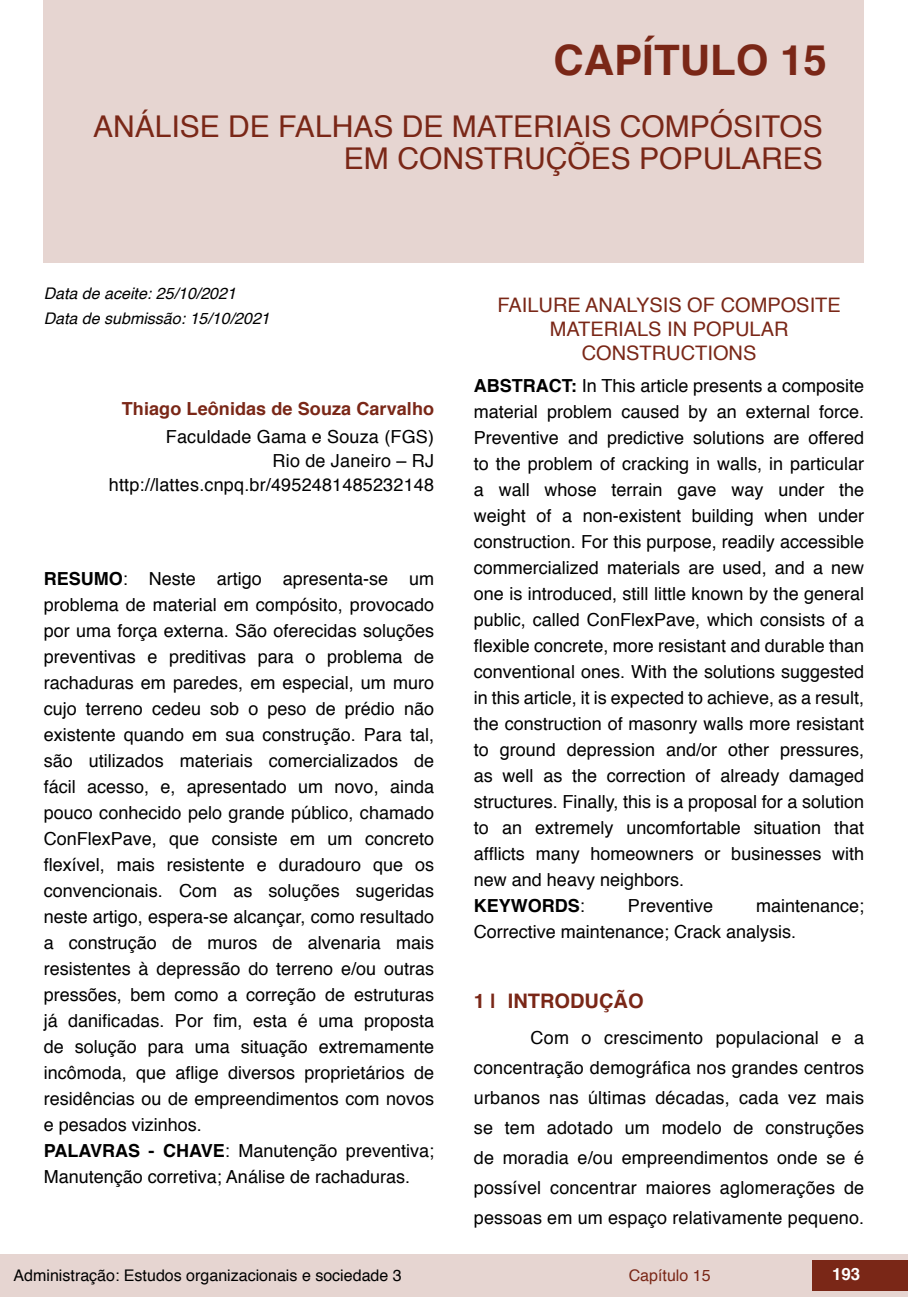
<style>
.page{position:relative;width:908px;height:1304px;background:#fff}
.page>*{position:absolute;margin:0;border:0;box-sizing:border-box;transform-origin:0 0}
.t1{font:700 42px "Helvetica";color:#7a2717}
.t2{font:30px/32px "Helvetica";color:#7a2717;text-align:right}
.t3{font:20px/24px "Helvetica";color:#7a2717;text-align:center}
.t4{font:700 20px "Helvetica";color:#7a2717}
.t5{font:18px/26px "Helvetica";color:#000}
.t6{font:700 18px "Helvetica";letter-spacing:.005em;color:#7a2717}
.t7{font:700 16.8px "Helvetica";color:#fff}
.t8{font:italic 16px "Helvetica";color:#000}
.t9{font:16px "Helvetica";color:#000}
.t10{font:16px "Helvetica";color:#7a2717}
.s1{font-weight:700}
</style>
<div class="page">
<div style="left:0;top:1254px;width:906px;height:43px;background:#e6d5d1"></div>
<div style="left:812px;top:1261px;width:95px;height:30px;background:#7a2717"></div>
<div style="left:44px;top:0;width:819px;height:263px;background:#e6d5d1"></div>
<h1 class="t1" style="left:553px;top:26px;width:275px">CAPÍTULO 15</h1>
<h2 class="t2" style="left:93px;top:111px;width:731px">ANÁLISE DE FALHAS DE MATERIAIS COMPÓSITOS<br>EM CONSTRUÇÕES POPULARES</h2>
<p class="t8" style="left:44px;top:280px;width:194px">Data de aceite: 25/10/2021</p>
<p class="t8" style="left:44px;top:306px;width:227px">Data de submissão: 15/10/2021</p>
<p class="t6" style="left:122px;top:395px;width:313px">Thiago Leônidas de Souza Carvalho</p>
<p class="t5" style="left:109px;top:425px;width:326px;line-height:24px;text-align:right">Faculdade Gama e Souza (FGS)<br>Rio de Janeiro – RJ http://lattes.cnpq.br/4952481485232148</p>
<p class="t5" style="left:44px;top:566px;width:392px"><span class="s1">RESUMO</span>: Neste artigo apresenta-se um problema de material em compósito, provocado por uma força externa. São oferecidas soluções preventivas e preditivas para o problema de rachaduras em paredes, em especial, um muro cujo terreno cedeu sob o peso de prédio não existente quando em sua construção. Para tal, são utilizados materiais comercializados de fácil acesso, e, apresentado um novo, ainda pouco conhecido pelo grande público, chamado ConFlexPave, que consiste em um concreto flexível, mais resistente e duradouro que os convencionais. Com as soluções sugeridas neste artigo, espera-se alcançar, como resultado a construção de muros de alvenaria mais resistentes à depressão do terreno e/ou outras pressões, bem como a correção de estruturas já danificadas. Por fim, esta é uma proposta de solução para uma situação extremamente incômoda, que aflige diversos proprietários de residências ou de empreendimentos com novos e pesados vizinhos.<br><span class="s1">PALAVRAS - CHAVE</span>: Manutenção preventiva; Manutenção corretiva; Análise de rachaduras.</p>
<p class="t3" style="left:497px;top:294px;width:345px">FAILURE ANALYSIS OF COMPOSITE<br>MATERIALS IN POPULAR<br>CONSTRUCTIONS</p>
<p class="t5" style="left:473px;top:373px;width:392px"><span class="s1">ABSTRACT:</span> In This article presents a composite material problem caused by an external force.<br>Preventive and predictive solutions are offered to the problem of cracking in walls, in particular a wall whose terrain gave way under the weight of a non-existent building when under construction. For this purpose, readily accessible commercialized materials are used, and a new one is introduced, still little known by the general public, called ConFlexPave, which consists of a flexible concrete, more resistant and durable than conventional ones. With the solutions suggested in this article, it is expected to achieve, as a result, the construction of masonry walls more resistant to ground depression and/or other pressures, as well as the correction of already damaged structures. Finally, this is a proposal for a solution to an extremely uncomfortable situation that afflicts many homeowners or businesses with new and heavy neighbors.<br><span class="s1">KEYWORDS</span>:</p>
<p class="t5" style="left:473px;top:893px;width:392px;text-indent:282px">maintenance;<br>Corrective maintenance; Crack analysis.</p>
<p class="t5" style="left:627px;top:893px;width:87px">Preventive</p>
<p class="t4" style="left:473px;top:985px;width:171px">1 | INTRODUÇÃO</p>
<p class="t5" style="left:473px;top:1023px;width:392px;line-height:30px;text-align:justify;text-indent:57px">Com o crescimento populacional e a concentração demográfica nos grandes centros urbanos nas últimas décadas, cada vez mais se tem adotado um modelo de construções de moradia e/ou empreendimentos onde se é possível concentrar maiores aglomerações de pessoas em um espaço relativamente pequeno.</p>
<p class="t9" style="left:14px;top:1263px;width:389px">Administração: Estudos organizacionais e sociedade 3</p>
<p class="t10" style="left:628px;top:1263px;width:83px">Capítulo 15</p>
<p class="t7" style="left:831px;top:1261px;width:30px">193</p>
</div>
